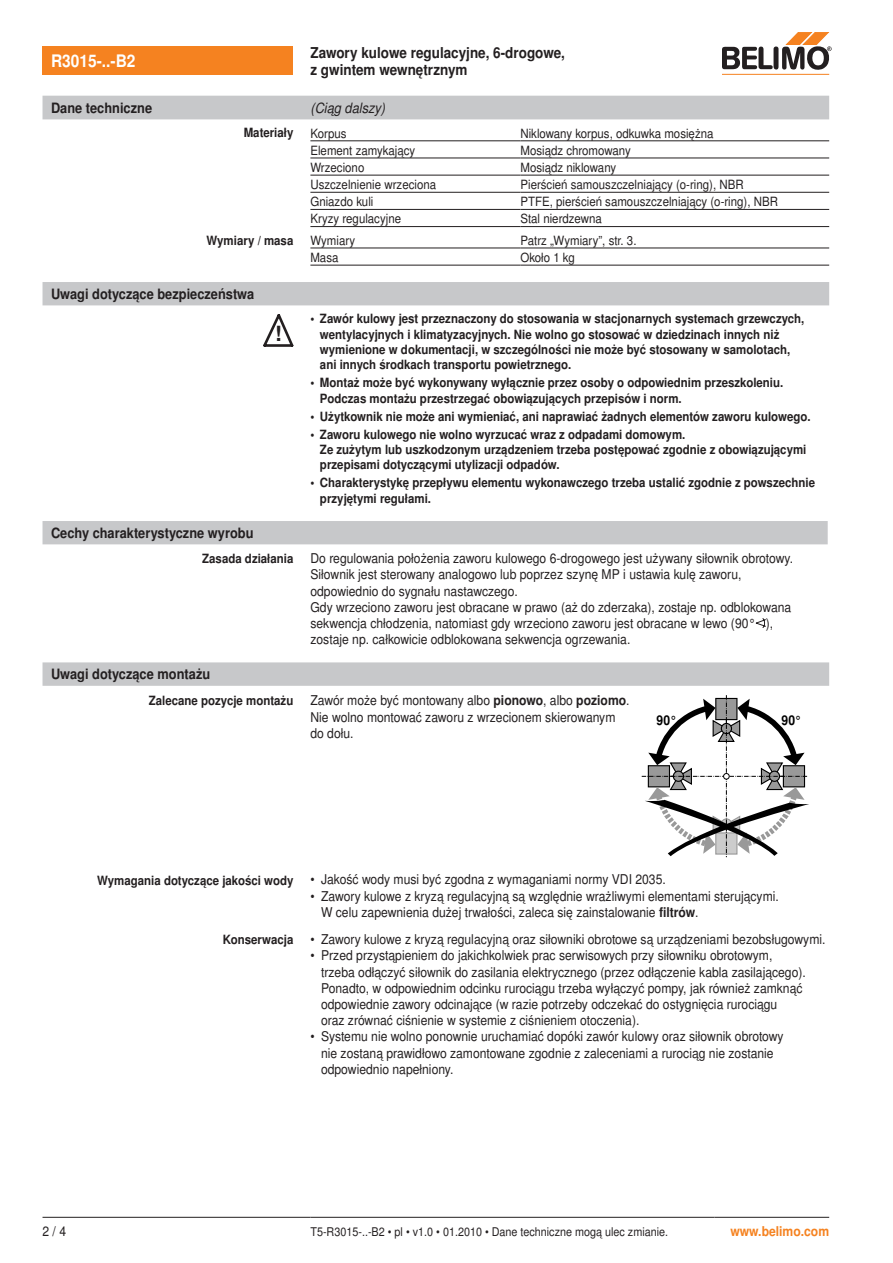
<style>
.page{position:relative;width:893px;height:1263px;background:#fff}
.page>*{position:absolute;margin:0;border:0;box-sizing:border-box;transform-origin:0 0}
.t1{font:700 21px "Nimbus Sans BEL";color:#231f20}
.t2{font:700 17.25px "Nimbus Sans BEL";color:#fff;scale:.9 1}
.t3{font:700 15px/16.5px "Nimbus Sans BEL";color:#231f20;scale:.9 1}
.t4{font:700 14.25px "Nimbus Sans BEL";color:#231f20;scale:.9 1}
.t5{font:italic 14.25px "Nimbus Sans BEL";color:#231f20;scale:.9 1}
.t6{font:13.5px/16.2px "Nimbus Sans BEL";color:#231f20;scale:.9 1}
.t7{font:700 13.5px "Nimbus Sans BEL";color:#f58220;scale:.9 1}
.t8{font:700 13.5px "Nimbus Sans BEL";color:#000;scale:.9 1}
.t9{font:700 12.75px/15.3px "Nimbus Sans BEL";color:#231f20;scale:.9 1}
.t10{font:12.75px "Nimbus Sans BEL";color:#231f20;scale:.9 1}
.t11{font:12px "Nimbus Sans BEL";color:#231f20;scale:.9 1}
.s1{font-weight:700}
</style>
<div class="page">
<div style="left:43px;top:47px;width:250px;height:28px;background:#f58220"></div>
<hr style="left:723px;top:74px;width:106px;height:1px;background:#f58220">
<svg style="left:723px;top:32px;width:109px;height:38px"></svg>
<hr style="left:43px;top:1217px;width:267px;height:1px;background:#231f20">
<hr style="left:310px;top:1217px;width:404px;height:1px;background:#231f20">
<hr style="left:714px;top:1217px;width:115px;height:1px;background:#231f20">
<div style="left:43px;top:282px;width:786px;height:23px;background:#c7c8ca"></div>
<svg style="left:263px;top:314px;width:30px;height:33px"></svg>
<div style="left:43px;top:521px;width:785px;height:23px;background:#c7c8ca"></div>
<svg style="left:756px;top:618px;width:10px;height:10px"></svg>
<svg style="left:43px;top:662px;width:786px;height:24px;background:#c8c9cb"></svg>
<svg style="left:642px;top:695px;width:167px;height:162px"></svg>
<div style="left:43px;top:96px;width:786px;height:23px;background:#c7c8ca"></div>
<hr style="left:310px;top:141px;width:210px;height:1px;background:#231f20">
<hr style="left:520px;top:141px;width:309px;height:1px;background:#231f20">
<hr style="left:310px;top:158px;width:210px;height:1px;background:#231f20">
<hr style="left:520px;top:158px;width:309px;height:1px;background:#231f20">
<hr style="left:310px;top:175px;width:210px;height:1px;background:#231f20">
<hr style="left:520px;top:175px;width:309px;height:1px;background:#231f20">
<hr style="left:310px;top:192px;width:210px;height:1px;background:#231f20">
<hr style="left:520px;top:192px;width:309px;height:1px;background:#231f20">
<hr style="left:310px;top:209px;width:210px;height:1px;background:#231f20">
<hr style="left:520px;top:209px;width:309px;height:1px;background:#231f20">
<hr style="left:310px;top:226px;width:210px;height:1px;background:#231f20">
<hr style="left:520px;top:226px;width:309px;height:1px;background:#231f20">
<hr style="left:310px;top:248px;width:210px;height:1px;background:#231f20">
<hr style="left:520px;top:248px;width:309px;height:1px;background:#231f20">
<hr style="left:310px;top:265px;width:210px;height:1px;background:#231f20">
<hr style="left:520px;top:265px;width:309px;height:1px;background:#231f20">
<p class="t2" style="left:51px;top:51px;width:95px">R3015-..-B2</p>
<p class="t3" style="left:310px;top:45px;width:284px">Zawory kulowe regulacyjne, 6-drogowe, z gwintem wewnętrznym</p>
<p class="t4" style="left:51px;top:99px;width:114px">Dane techniczne</p>
<p class="t5" style="left:310px;top:99px;width:85px">(Ciąg dalszy)</p>
<p class="t9" style="left:244px;top:126px;width:57px">Materiały</p>
<p class="t10" style="left:310px;top:125px;width:42px">Korpus</p>
<p class="t10" style="left:520px;top:125px;width:216px">Niklowany korpus, odkuwka mosiężna</p>
<p class="t10" style="left:310px;top:143px;width:118px">Element zamykający</p>
<p class="t10" style="left:520px;top:143px;width:124px">Mosiądz chromowany</p>
<p class="t10" style="left:310px;top:160px;width:61px">Wrzeciono</p>
<p class="t10" style="left:520px;top:160px;width:108px">Mosiądz niklowany</p>
<p class="t10" style="left:310px;top:177px;width:141px">Uszczelnienie wrzeciona</p>
<p class="t10" style="left:520px;top:177px;width:249px">Pierścień samouszczelniający (o-ring), NBR</p>
<p class="t10" style="left:310px;top:194px;width:72px">Gniazdo kuli</p>
<p class="t10" style="left:520px;top:194px;width:288px">PTFE, pierścień samouszczelniający (o-ring), NBR</p>
<p class="t10" style="left:310px;top:211px;width:102px">Kryzy regulacyjne</p>
<p class="t10" style="left:520px;top:211px;width:92px">Stal nierdzewna</p>
<p class="t9" style="left:206px;top:233px;width:98px">Wymiary / masa</p>
<p class="t10" style="left:310px;top:233px;width:51px">Wymiary</p>
<p class="t10" style="left:520px;top:233px;width:130px">Patrz „Wymiary”, str. 3.</p>
<p class="t10" style="left:310px;top:250px;width:33px">Masa</p>
<p class="t10" style="left:520px;top:250px;width:62px">Około 1 kg</p>
<p class="t4" style="left:51px;top:285px;width:227px">Uwagi dotyczące bezpieczeństwa</p>
<h1 class="t1" style="left:275px;top:321px;width:8px">!</h1>
<p class="t9" style="left:320px;top:312px;width:540px;text-indent:-10px">• Zawór kulowy jest przeznaczony do stosowania w stacjonarnych systemach grzewczych, wentylacyjnych i klimatyzacyjnych. Nie wolno go stosować w dziedzinach innych niż wymienione w dokumentacji, w szczególności nie może być stosowany w samolotach, ani innych środkach transportu powietrznego.</p>
<p class="t9" style="left:320px;top:376px;width:516px;text-indent:-10px">• Montaż może być wykonywany wyłącznie przez osoby o odpowiednim przeszkoleniu.<br>Podczas montażu przestrzegać obowiązujących przepisów i norm.</p>
<p class="t9" style="left:310px;top:409px;width:557px">• Użytkownik nie może ani wymieniać, ani naprawiać żadnych elementów zaworu kulowego.</p>
<p class="t9" style="left:320px;top:427px;width:542px;text-indent:-10px">• Zaworu kulowego nie wolno wyrzucać wraz z odpadami domowym.<br>Ze zużytym lub uszkodzonym urządzeniem trzeba postępować zgodnie z obowiązującymi przepisami dotyczącymi utylizacji odpadów.</p>
<p class="t9" style="left:320px;top:476px;width:552px;text-indent:-10px">• Charakterystykę przepływu elementu wykonawczego trzeba ustalić zgodnie z powszechnie przyjętymi regułami.</p>
<p class="t4" style="left:51px;top:524px;width:226px">Cechy charakterystyczne wyrobu</p>
<p class="t9" style="left:202px;top:552px;width:103px">Zasada działania</p>
<p class="t6" style="left:310px;top:551px;width:538px">Do regulowania położenia zaworu kulowego 6-drogowego jest używany siłownik obrotowy.<br>Siłownik jest sterowany analogowo lub poprzez szynę MP i ustawia kulę zaworu, odpowiednio do sygnału nastawczego.<br>Gdy wrzeciono zaworu jest obracane w prawo (aż do zderzaka), zostaje np. odblokowana sekwencja chłodzenia, natomiast gdy wrzeciono zaworu jest obracane w lewo (90° ), zostaje np. całkowicie odblokowana sekwencja ogrzewania.</p>
<p class="t4" style="left:51px;top:666px;width:178px">Uwagi dotyczące montażu</p>
<p class="t9" style="left:149px;top:693px;width:162px">Zalecane pozycje montażu</p>
<p class="t6" style="left:310px;top:693px;width:356px">Zawór może być montowany albo <span class="s1">pionowo</span>, albo <span class="s1">poziomo</span>.<br>Nie wolno montować zaworu z wrzecionem skierowanym do dołu.</p>
<p class="t8" style="left:657px;top:711px;width:24px">90°</p>
<p class="t8" style="left:781px;top:711px;width:24px">90°</p>
<p class="t9" style="left:97px;top:873px;width:220px">Wymagania dotyczące jakości wody</p>
<p class="t6" style="left:310px;top:872px;width:396px">• Jakość wody musi być zgodna z wymaganiami normy VDI 2035.</p>
<p class="t6" style="left:321px;top:888px;width:510px;text-indent:-11px">• Zawory kulowe z kryzą regulacyjną są względnie wrażliwymi elementami sterującymi.<br>W celu zapewnienia dużej trwałości, zaleca się zainstalowanie <span class="s1">filtrów</span>.</p>
<p class="t9" style="left:223px;top:932px;width:80px">Konserwacja</p>
<p class="t6" style="left:310px;top:932px;width:574px">• Zawory kulowe z kryzą regulacyjną oraz siłowniki obrotowe są urządzeniami bezobsługowymi.</p>
<p class="t6" style="left:321px;top:948px;width:540px;text-indent:-11px">• Przed przystąpieniem do jakichkolwiek prac serwisowych przy siłowniku obrotowym, trzeba odłączyć siłownik do zasilania elektrycznego (przez odłączenie kabla zasilającego).<br>Ponadto, w odpowiednim odcinku rurociągu trzeba wyłączyć pompy, jak również zamknąć odpowiednie zawory odcinające (w razie potrzeby odczekać do ostygnięcia rurociągu<br>oraz zrównać ciśnienie w systemie z ciśnieniem otoczenia).</p>
<p class="t6" style="left:321px;top:1029px;width:516px;text-indent:-11px">• Systemu nie wolno ponownie uruchamiać dopóki zawór kulowy oraz siłownik obrotowy nie zostaną prawidłowo zamontowane zgodnie z zaleceniami a rurociąg nie zostanie odpowiednio napełniony.</p>
<p class="t6" style="left:43px;top:1223px;width:28px">2 / 4</p>
<p class="t11" style="left:310px;top:1224px;width:399px">T5-R3015-..-B2 • pl • v1.0 • 01.2010 • Dane techniczne mogą ulec zmianie.</p>
<p class="t7" style="left:730px;top:1223px;width:111px">www.belimo.com</p>
</div>
